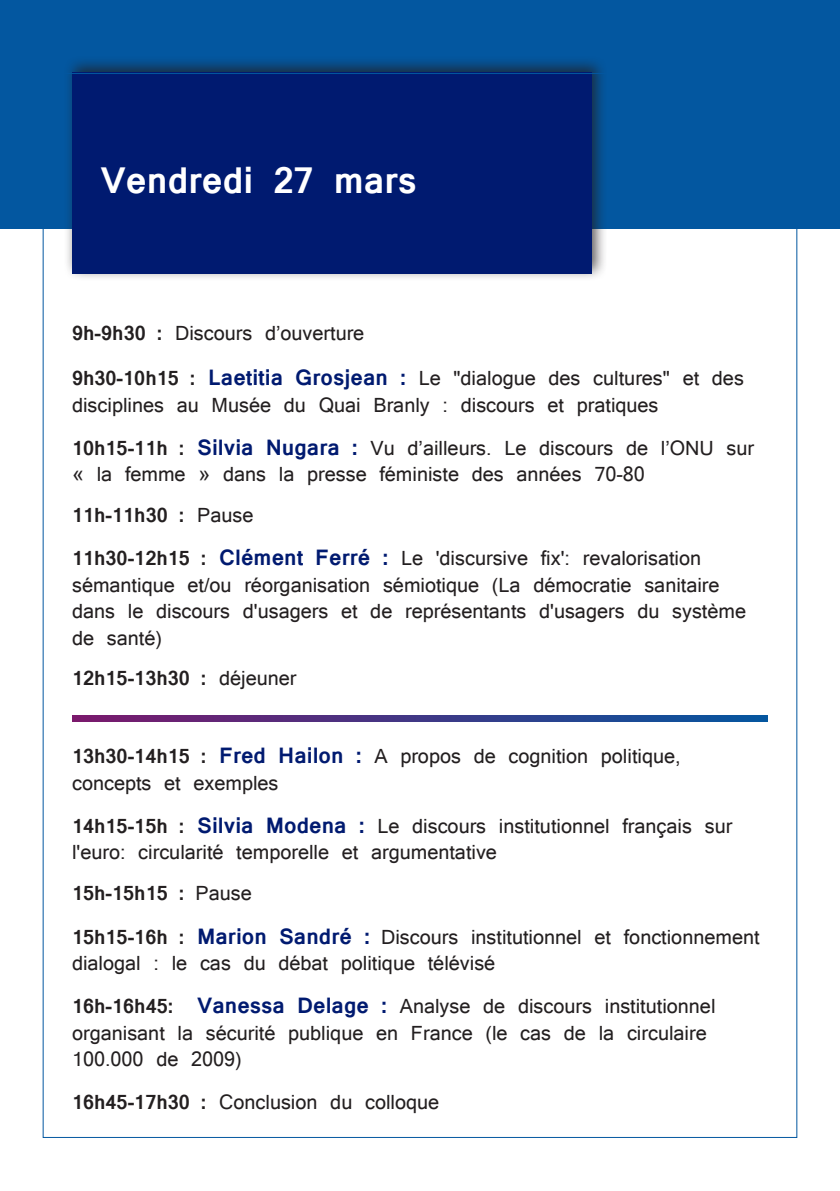
<style>
.page{position:relative;width:840px;height:1191px;background:#fff}
.page>*{position:absolute;margin:0;border:0;box-sizing:border-box;transform-origin:0 0}
.Style_de_paragraphe{font:700 40px "Latha";color:#fff}
.t1{font:22px/26.4px "Latha";color:#231f20}
.t2{font:700 22px "Latha";color:#231f20}
.s1{font-weight:700}
.s2{font-weight:700;font-size:24px;color:#001a70}
.s3{font-weight:400}
</style>
<div class="page">
<div style="left:0;top:0;width:839px;height:229px;background:#0357a0"></div>
<div style="left:64px;top:56px;width:543px;height:225px;background:#231f20;opacity:.75"></div>
<div style="left:72px;top:72px;width:519px;height:201px;background:#001a70"></div>
<svg style="left:72px;top:715px;width:695px;height:6px;background:#3f3785"></svg>
<p class="Style_de_paragraphe" style="left:100px;top:148px;width:318px">Vendredi 27 mars</p>
<p class="t1" style="left:72px;top:319px;width:293px"><span class="s1">9h-9h30 :</span> Discours d’ouverture</p>
<p class="t1" style="left:72px;top:365px;width:673px"><span class="s1">9h30-10h15 :</span> <span class="s2">Laetitia Grosjean :</span> Le "dialogue des cultures" et des disciplines au Musée du Quai Branly : discours et pratiques</p>
<p class="t1" style="left:72px;top:434px;width:683px"><span class="s1">10h15-11h :</span> <span class="s2">Silvia Nugara :</span> Vu d’ailleurs. Le discours de l’ONU sur « la femme » dans la presse féministe des années 70-80</p>
<p class="t2" style="left:72px;top:497px;width:183px">11h-11h30 : <span class="s3">Pause</span></p>
<p class="t1" style="left:72px;top:545px;width:675px"><span class="s1">11h30-12h15 :</span> <span class="s2">Clément Ferré :</span> Le 'discursive fix': revalorisation sémantique et/ou réorganisation sémiotique (La démocratie sanitaire dans le discours d'usagers et de représentants d'usagers du système de santé)</p>
<p class="t2" style="left:72px;top:661px;width:226px">12h15-13h30 : <span class="s3">déjeuner</span></p>
<p class="t1" style="left:72px;top:743px;width:609px"><span class="s1">13h30-14h15 :</span> <span class="s2">Fred Hailon :</span> A propos de cognition politique, concepts et exemples</p>
<p class="t1" style="left:72px;top:812px;width:661px"><span class="s1">14h15-15h :</span> <span class="s2">Silvia Modena :</span> Le discours institutionnel français sur l'euro: circularité temporelle et argumentative</p>
<p class="t2" style="left:72px;top:876px;width:181px">15h-15h15 : <span class="s3">Pause</span></p>
<p class="t1" style="left:72px;top:923px;width:688px"><span class="s1">15h15-16h :</span> <span class="s2">Marion Sandré :</span> Discours institutionnel et fonctionnement dialogal : le cas du débat politique télévisé</p>
<p class="t1" style="left:72px;top:992px;width:644px"><span class="s1">16h-16h45:</span> <span class="s2">Vanessa Delage :</span> Analyse de discours institutionnel organisant la sécurité publique en France (le cas de la circulaire<br>100.000 de 2009)</p>
<p class="t1" style="left:72px;top:1088px;width:368px"><span class="s1">16h45-17h30 :</span> Conclusion du colloque</p>
</div>
